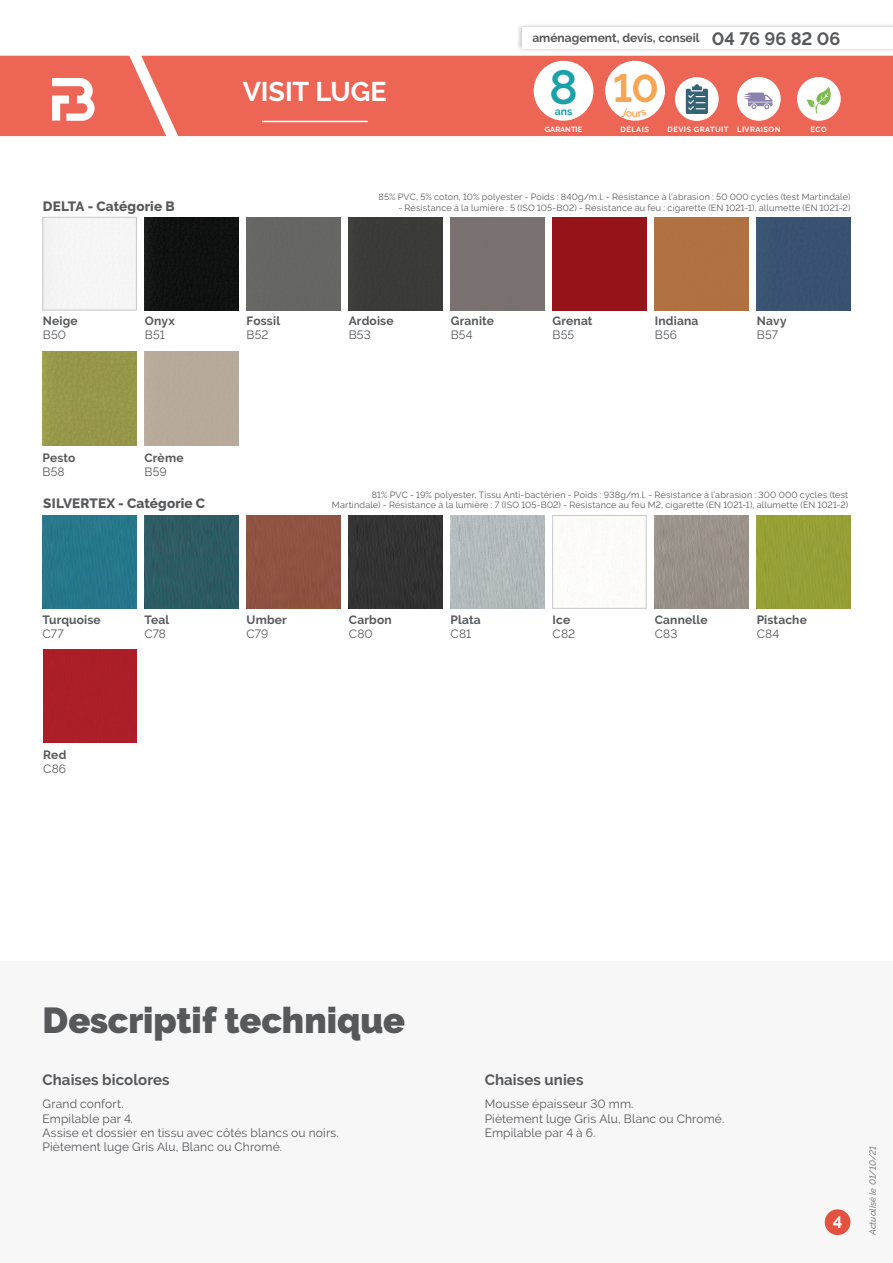
<style>
.page{position:relative;width:893px;height:1263px;background:#fff}
.page>*{position:absolute;margin:0;border:0;box-sizing:border-box;transform-origin:0 0}
.t1{font:600 48px "Raleway";color:#1aa0a9}
.t2{font:700 39px "Raleway";color:#f6a653}
.t3{font:900 36px "Raleway";color:#57585a}
.t4{font:700 27px "Raleway";letter-spacing:-.005em;color:#fff}
.t5{font:700 18px "Raleway";color:#57585a}
.t6{font:700 16.5px "Raleway";color:#fff}
.t7{font:700 15px "Raleway";letter-spacing:.005em;color:#57585a}
.t8{font:800 13.5px "Raleway";letter-spacing:.01em;color:#57585a}
.t9{font:12px/14.4px "Raleway";letter-spacing:.015em;color:#57585a}
.t10{font:700 12px "Raleway";letter-spacing:.015em;color:#57585a}
.t11{font:700 10.5px "Raleway";color:#1aa0a9}
.t12{font:9px/10.8px "Raleway";letter-spacing:.02em;color:#57585a;text-align:right}
.t13{font:italic 500 9px "Raleway";color:#787878}
.t14{font:700 7.5px "Raleway";letter-spacing:.06em;color:#fff}
.t15{font:700 7.5px "Raleway";color:#fff}
</style>
<div class="page">
<div style="left:42px;top:217px;width:95px;height:93px;border:1px solid #c7c8ca"></div>
<div style="left:145px;top:217px;width:93px;height:94px;background:#101111"></div>
<div style="left:42px;top:352px;width:94px;height:93px;background:#97984a"></div>
<div style="left:247px;top:217px;width:93px;height:94px;background:#666664"></div>
<div style="left:349px;top:217px;width:93px;height:94px;background:#3b3b39"></div>
<div style="left:552px;top:217px;width:94px;height:94px;background:#961419"></div>
<div style="left:655px;top:217px;width:93px;height:94px;background:#b17142"></div>
<div style="left:757px;top:217px;width:93px;height:94px;background:#3a5371"></div>
<div style="left:349px;top:516px;width:93px;height:92px;background:#333"></div>
<div style="left:43px;top:516px;width:93px;height:92px;background:#27778b"></div>
<div style="left:145px;top:516px;width:93px;height:92px;background:#2d5b64"></div>
<div style="left:247px;top:516px;width:93px;height:92px;background:#8f5342"></div>
<img style="left:451px;top:516px;width:93px;height:92px">
<div style="left:552px;top:515px;width:94px;height:94px;border:1px solid #c7c8ca"></div>
<div style="left:655px;top:516px;width:93px;height:92px;background:#999189"></div>
<div style="left:757px;top:516px;width:93px;height:93px;background:#959f37"></div>
<div style="left:43px;top:649px;width:94px;height:94px;background:#ab1e28"></div>
<div style="left:0;top:961px;width:893px;height:302px;background:#f7f7f8"></div>
<div style="left:825px;top:1209px;width:25px;height:26px;background:#e35140;border-radius:50%"></div>
<div style="left:0;top:56px;width:893px;height:80px;background:#ed6555"></div>
<hr style="left:262px;top:121px;width:106px;height:1px;background:#fff">
<div style="left:517px;top:23px;width:376px;height:30px;background:#231f20;opacity:.35"></div>
<div style="left:522px;top:27px;width:371px;height:21px;background:#fff"></div>
<div style="left:534px;top:61px;width:59px;height:60px;background:#fff;border-radius:50%"></div>
<div style="left:737px;top:77px;width:44px;height:44px;background:#fff;border-radius:50%"></div>
<svg style="left:743px;top:93px;width:29px;height:16px"></svg>
<div style="left:797px;top:77px;width:44px;height:44px;background:#fff;border-radius:50%"></div>
<svg style="left:806px;top:87px;width:25px;height:26px"></svg>
<div style="left:605px;top:61px;width:60px;height:60px;background:#fff;border-radius:50%"></div>
<svg style="left:52px;top:78px;width:43px;height:43px"></svg>
<div style="left:675px;top:77px;width:44px;height:44px;background:#fff;border-radius:50%"></div>
<svg style="left:686px;top:84px;width:22px;height:30px"></svg>
<h3 class="t8" style="left:43px;top:198px;width:133px">DELTA - Catégorie B</h3>
<h3 class="t10" style="left:43px;top:314px;width:36px">Neige</h3>
<h3 class="t9" style="left:43px;top:328px;width:25px">B50</h3>
<h3 class="t10" style="left:43px;top:451px;width:34px">Pesto</h3>
<h3 class="t9" style="left:43px;top:465px;width:24px">B58</h3>
<h3 class="t10" style="left:145px;top:314px;width:31px">Onyx</h3>
<h3 class="t9" style="left:145px;top:328px;width:21px">B51</h3>
<h3 class="t10" style="left:145px;top:451px;width:40px">Crème</h3>
<h3 class="t9" style="left:145px;top:465px;width:24px">B59</h3>
<h3 class="t4" style="left:243px;top:76px;width:146px">VISIT LUGE</h3>
<h3 class="t10" style="left:532px;top:31px;width:169px">aménagement, devis, conseil</h3>
<h1 class="t1" style="left:549px;top:59px;width:30px">8</h1>
<p class="t11" style="left:555px;top:105px;width:19px">ans</p>
<h2 class="t2" style="left:613px;top:66px;width:47px">10</h2>
<h3 class="t5" style="left:712px;top:28px;width:130px">04 76 96 82 06</h3>
<p class="t15" style="left:545px;top:125px;width:39px">GARANTIE</p>
<p class="t14" style="left:621px;top:125px;width:30px">DÉLAIS</p>
<p class="t14" style="left:737px;top:125px;width:45px">LIVRAISON</p>
<p class="t14" style="left:811px;top:125px;width:18px">ECO</p>
<p class="t14" style="left:668px;top:125px;width:62px">DEVIS GRATUIT</p>
<h3 class="t10" style="left:247px;top:314px;width:35px">Fossil</h3>
<h3 class="t9" style="left:247px;top:328px;width:23px">B52</h3>
<p class="t12" style="left:379px;top:191px;width:473px">85% PVC, 5% coton, 10% polyester - Poids : 840g/m.l. - Résistance à l’abrasion : 50 000 cycles (test Martindale)</p>
<p class="t12" style="left:398px;top:202px;width:453px">- Résistance à la lumière : 5 (ISO 105-B02) - Résistance au feu : cigarette (EN 1021-1), allumette (EN 1021-2)</p>
<h3 class="t10" style="left:349px;top:314px;width:46px">Ardoise</h3>
<h3 class="t9" style="left:349px;top:328px;width:24px">B53</h3>
<h3 class="t10" style="left:451px;top:314px;width:45px">Granite</h3>
<h3 class="t9" style="left:451px;top:328px;width:24px">B54</h3>
<h3 class="t10" style="left:552px;top:314px;width:42px">Grenat</h3>
<h3 class="t9" style="left:552px;top:328px;width:23px">B55</h3>
<h3 class="t10" style="left:655px;top:314px;width:45px">Indiana</h3>
<h3 class="t9" style="left:655px;top:328px;width:24px">B56</h3>
<h3 class="t10" style="left:757px;top:314px;width:31px">Navy</h3>
<h3 class="t9" style="left:757px;top:328px;width:23px">B57</h3>
<h3 class="t8" style="left:43px;top:496px;width:163px">SILVERTEX - Catégorie C</h3>
<p class="t12" style="left:332px;top:489px;width:518px">81% PVC - 19% polyester, Tissu Anti-bactérien - Poids : 938g/m.l. - Résistance à l’abrasion : 300 000 cycles (test<br>Martindale) - Résistance à la lumière : 7 (ISO 105-B02) - Résistance au feu M2, cigarette (EN 1021-1), allumette (EN 1021-2)</p>
<h3 class="t10" style="left:43px;top:613px;width:60px">Turquoise</h3>
<h3 class="t9" style="left:43px;top:627px;width:23px">C77</h3>
<h3 class="t10" style="left:145px;top:613px;width:26px">Teal</h3>
<h3 class="t9" style="left:145px;top:627px;width:23px">C78</h3>
<h3 class="t10" style="left:43px;top:748px;width:25px">Red</h3>
<h3 class="t9" style="left:43px;top:762px;width:24px">C86</h3>
<h3 class="t10" style="left:247px;top:613px;width:42px">Umber</h3>
<h3 class="t9" style="left:247px;top:627px;width:23px">C79</h3>
<h3 class="t10" style="left:349px;top:613px;width:44px">Carbon</h3>
<h3 class="t9" style="left:349px;top:627px;width:25px">C80</h3>
<h3 class="t10" style="left:451px;top:613px;width:32px">Plata</h3>
<h3 class="t9" style="left:451px;top:627px;width:22px">C81</h3>
<h3 class="t10" style="left:553px;top:613px;width:19px">Ice</h3>
<h3 class="t9" style="left:553px;top:627px;width:24px">C82</h3>
<h3 class="t10" style="left:655px;top:613px;width:54px">Cannelle</h3>
<h3 class="t9" style="left:655px;top:627px;width:24px">C83</h3>
<h3 class="t10" style="left:757px;top:613px;width:52px">Pistache</h3>
<h3 class="t9" style="left:757px;top:627px;width:24px">C84</h3>
<h3 class="t3" style="left:43px;top:1000px;width:364px">Descriptif technique</h3>
<h3 class="t7" style="left:43px;top:1071px;width:129px">Chaises bicolores</h3>
<h3 class="t9" style="left:43px;top:1097px;width:298px">Grand confort.<br>Empilable par 4.<br>Assise et dossier en tissu avec côtés blancs ou noirs.<br>Piètement luge Gris Alu, Blanc ou Chromé.</h3>
<h3 class="t7" style="left:485px;top:1071px;width:100px">Chaises unies</h3>
<h3 class="t9" style="left:485px;top:1097px;width:241px">Mousse épaisseur 30 mm.<br>Piètement luge Gris Alu, Blanc ou Chromé.<br>Empilable par 4 à 6.</h3>
<h3 class="t6" style="left:833px;top:1213px;width:11px">4</h3>
<p class="t13" style="left:867px;top:1235px;width:91px;rotate:-90deg">Actualisé le 01/10/21</p>
</div>
